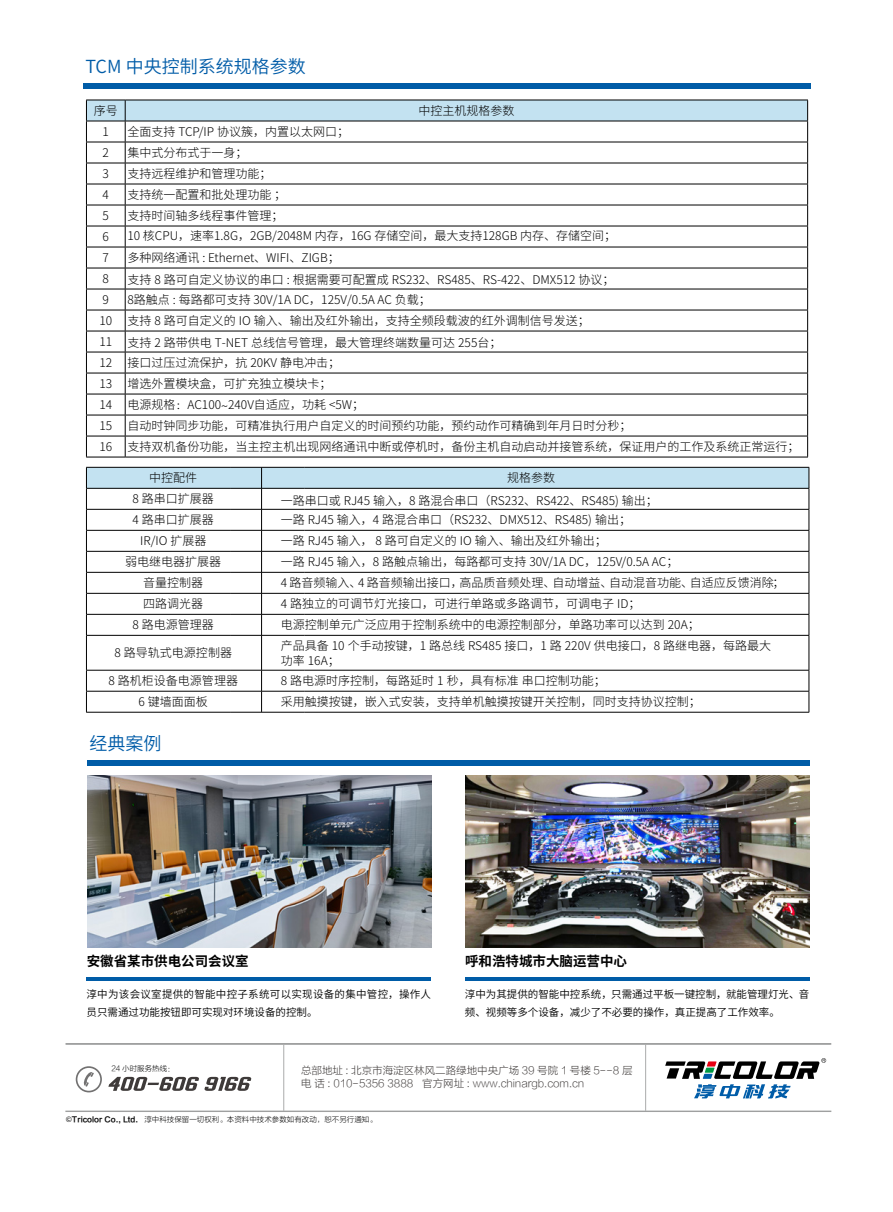
<style>
.page{position:relative;width:893px;height:1212px;background:#fff}
.page>*{position:absolute;margin:0;border:0;box-sizing:border-box;transform-origin:0 0}
.t1{font:18px "Source Han Sans CN";color:#005ca8}
.t2{font:700 13.5px "Source Han Sans CN";color:#000}
.t3{font:300 12px/14.4px "Source Han Sans CN";color:#000}
.t4{font:10.5px/13.5px "FZLTKHK GBK1 0";color:#3e3a39}
.t5{font:10.5px/18px "Source Han Sans CN";color:#000}
.t6{font:10.5px/18px "Source Han Sans CN";letter-spacing:.025em;color:#000}
.t7{font:7.5px "FZLTKHK GBK1 0";color:#000}
.s1{font-family:"Adobe Song Std"}
.s2{font-family:"Minion Pro";font-weight:400}
.s3{font-family:"Source Han Sans CN"}
.s4{font-family:"FZLTZCHK GBK1 0"}
</style>
<div class="page">
<div style="left:66px;top:1043px;width:765px;height:1px;border:1px solid #9fa0a0"></div>
<div style="left:66px;top:1111px;width:765px;height:1px;border:1px solid #9fa0a0"></div>
<svg style="left:665px;top:1058px;width:161px;height:40px"></svg>
<svg style="left:76px;top:1066px;width:176px;height:26px"></svg>
<hr style="left:283px;top:1044px;width:1px;height:67px;background:#aaabab">
<hr style="left:645px;top:1044px;width:1px;height:67px;background:#aaabab">
<div style="left:83px;top:83px;width:727px;height:5px;background:#005ca7"></div>
<svg style="left:86px;top:100px;width:722px;height:357px"></svg>
<hr style="left:86px;top:457px;width:39px;height:1px;background:#000">
<hr style="left:125px;top:457px;width:683px;height:1px;background:#000">
<svg style="left:86px;top:467px;width:724px;height:168px"></svg>
<hr style="left:86px;top:635px;width:144px;height:1px;background:#000">
<hr style="left:86px;top:636px;width:1px;height:34px;background:#000">
<hr style="left:230px;top:635px;width:74px;height:1px;background:#000">
<hr style="left:261px;top:636px;width:1px;height:34px;background:#000">
<hr style="left:304px;top:635px;width:505px;height:1px;background:#000">
<hr style="left:809px;top:636px;width:1px;height:34px;background:#000">
<hr style="left:86px;top:670px;width:144px;height:1px;background:#000">
<hr style="left:230px;top:670px;width:74px;height:1px;background:#000">
<hr style="left:304px;top:670px;width:505px;height:1px;background:#000">
<hr style="left:86px;top:691px;width:144px;height:1px;background:#000">
<svg style="left:86px;top:670px;width:1px;height:42px"></svg>
<hr style="left:230px;top:691px;width:74px;height:1px;background:#000">
<svg style="left:261px;top:670px;width:1px;height:42px"></svg>
<hr style="left:304px;top:691px;width:505px;height:1px;background:#000">
<svg style="left:809px;top:670px;width:1px;height:42px"></svg>
<hr style="left:86px;top:712px;width:144px;height:1px;background:#000">
<hr style="left:230px;top:712px;width:74px;height:1px;background:#000">
<hr style="left:304px;top:712px;width:505px;height:1px;background:#000">
<div style="left:87px;top:760px;width:723px;height:6px;background:#005ca7"></div>
<img style="left:88px;top:775px;width:343px;height:172px">
<img style="left:465px;top:775px;width:344px;height:172px">
<hr style="left:87px;top:977px;width:344px;height:3px;background:#005ca7">
<hr style="left:465px;top:977px;width:345px;height:3px;background:#005ca7">
<h1 class="t1" style="left:85px;top:57px;width:222px">TCM 中央控制系统规格参数</h1>
<p class="t3" style="left:94px;top:104px;width:25px">序号</p>
<p class="t3" style="left:418px;top:104px;width:97px">中控主机规格参数</p>
<p class="t3" style="left:103px;top:125px;width:8px">1</p>
<p class="t3" style="left:127px;top:125px;width:223px">全面支持 TCP/IP 协议簇，内置以太网口；</p>
<p class="t3" style="left:103px;top:146px;width:8px">2</p>
<p class="t3" style="left:127px;top:146px;width:121px">集中式分布式于一身；</p>
<p class="t3" style="left:103px;top:167px;width:8px">3</p>
<p class="t3" style="left:127px;top:167px;width:145px">支持远程维护和管理功能；</p>
<p class="t3" style="left:103px;top:188px;width:8px">4</p>
<p class="t3" style="left:127px;top:188px;width:160px">支持统一配置和批处理功能 ；</p>
<p class="t3" style="left:103px;top:209px;width:8px">5</p>
<p class="t3" style="left:127px;top:209px;width:157px">支持时间轴多线程事件管理；</p>
<p class="t3" style="left:103px;top:230px;width:8px">6</p>
<p class="t3" style="left:127px;top:229px;width:490px">10 核CPU，速率1.8G，2GB/2048M 内存，16G 存储空间，最大支持128GB 内存、存储空间；</p>
<p class="t3" style="left:103px;top:251px;width:8px">7</p>
<p class="t3" style="left:127px;top:251px;width:214px">多种网络通讯 : Ethernet、WIFI、ZIGB；</p>
<p class="t3" style="left:103px;top:272px;width:8px">8</p>
<p class="t3" style="left:127px;top:272px;width:489px">支持 8 路可自定义协议的串口 : 根据需要可配置成 RS232、RS485、RS-422、DMX512 协议；</p>
<p class="t3" style="left:103px;top:293px;width:8px">9</p>
<p class="t3" style="left:127px;top:293px;width:305px">8路触点 : 每路都可支持 30V/1A DC，125V/0.5A AC 负载；</p>
<p class="t3" style="left:99px;top:314px;width:14px">10</p>
<p class="t3" style="left:127px;top:314px;width:464px">支持 8 路可自定义的 IO 输入、输出及红外输出，支持全频段载波的红外调制信号发送；</p>
<p class="t3" style="left:99px;top:335px;width:14px">11</p>
<p class="t3" style="left:127px;top:335px;width:376px">支持 2 路带供电 T-NET 总线信号管理，最大管理终端数量可达 255台；</p>
<p class="t3" style="left:99px;top:356px;width:14px">12</p>
<p class="t3" style="left:127px;top:356px;width:214px">接口过压过流保护，抗 20KV 静电冲击；</p>
<p class="t3" style="left:99px;top:377px;width:14px">13</p>
<p class="t3" style="left:127px;top:377px;width:205px">增选外置模块盒，可扩充独立模块卡；</p>
<p class="t3" style="left:99px;top:398px;width:14px">14</p>
<p class="t3" style="left:127px;top:397px;width:238px">电源规格<span class="s1">：</span>AC100<span class="s2">~</span>240V自适应，功耗 &lt;5W；</p>
<p class="t3" style="left:99px;top:419px;width:14px">15</p>
<p class="t3" style="left:127px;top:419px;width:505px">自动时钟同步功能，可精准执行用户自定义的时间预约功能，预约动作可精确到年月日时分秒；</p>
<p class="t3" style="left:99px;top:440px;width:14px">16</p>
<p class="t3" style="left:127px;top:440px;width:673px">支持双机备份功能，当主控主机出现网络通讯中断或停机时，备份主机自动启动并接管系统，保证用户的工作及系统正常运行；</p>
<p class="t3" style="left:149px;top:471px;width:49px">中控配件</p>
<p class="t3" style="left:507px;top:471px;width:49px">规格参数</p>
<p class="t3" style="left:133px;top:492px;width:83px">8 路串口扩展器</p>
<p class="t3" style="left:281px;top:494px;width:379px">一路串口或 RJ45 输入，8 路混合串口（RS232、RS422、RS485) 输出；</p>
<p class="t3" style="left:133px;top:513px;width:83px">4 路串口扩展器</p>
<p class="t3" style="left:281px;top:513px;width:352px">一路 RJ45 输入，4 路混合串口（RS232、DMX512、RS485) 输出；</p>
<p class="t3" style="left:140px;top:534px;width:68px">IR/IO 扩展器</p>
<p class="t3" style="left:281px;top:534px;width:328px">一路 RJ45 输入， 8 路可自定义的 IO 输入、输出及红外输出；</p>
<p class="t3" style="left:125px;top:555px;width:97px">弱电继电器扩展器</p>
<p class="t3" style="left:281px;top:555px;width:399px">一路 RJ45 输入，8 路触点输出，每路都可支持 30V/1A DC，125V/0.5A AC；</p>
<p class="t3" style="left:143px;top:576px;width:61px">音量控制器</p>
<p class="t3" style="left:281px;top:576px;width:505px">4 路音频输入、4 路音频输出接口，高品质音频处理、自动增益、自动混音功能、自适应反馈消除；</p>
<p class="t3" style="left:143px;top:597px;width:61px">四路调光器</p>
<p class="t3" style="left:281px;top:597px;width:361px">4 路独立的可调节灯光接口，可进行单路或多路调节，可调电子 ID；</p>
<p class="t3" style="left:133px;top:618px;width:83px">8 路电源管理器</p>
<p class="t3" style="left:281px;top:618px;width:420px">电源控制单元广泛应用于控制系统中的电源控制部分，单路功率可以达到 20A；</p>
<p class="t3" style="left:115px;top:646px;width:119px">8 路导轨式电源控制器</p>
<p class="t3" style="left:281px;top:639px;width:492px">产品具备 10 个手动按键，1 路总线 RS485 接口，1 路 220V 供电接口，8 路继电器，每路最大功率 16A；</p>
<p class="t3" style="left:109px;top:674px;width:131px">8 路机柜设备电源管理器</p>
<p class="t3" style="left:281px;top:674px;width:326px">8 路电源时序控制，每路延时 1 秒，具有标准 串口控制功能；</p>
<p class="t3" style="left:139px;top:695px;width:71px">6 键墙面面板</p>
<p class="t3" style="left:281px;top:695px;width:421px">采用触摸按键，嵌入式安装，支持单机触摸按键开关控制，同时支持协议控制；</p>
<h1 class="t1" style="left:89px;top:733px;width:74px">经典案例</h1>
<p class="t2" style="left:87px;top:953px;width:164px">安徽省某市供电公司会议室</p>
<p class="t2" style="left:465px;top:953px;width:163px">呼和浩特城市大脑运营中心</p>
<p class="t6" style="left:87px;top:985px;width:346px">淳中为该会议室提供的智能中控子系统可以实现设备的集中管控，操作人员只需通过功能按钮即可实现对环境设备的控制。</p>
<p class="t5" style="left:465px;top:985px;width:346px">淳中为其提供的智能中控系统，只需通过平板一键控制，就能管理灯光、音频、视频等多个设备，减少了不必要的操作，真正提高了工作效率。</p>
<p class="t7" style="left:111px;top:1064px;width:65px">24 小时服务热线：</p>
<p class="t4" style="left:301px;top:1063px;width:333px">总部地址 : 北京市海淀区林风二路绿地中央广场 39 号院 1 号楼 5--8 层电 话 : 010-5356 3888 官方网址 : www.chinargb.com.cn</p>
<p class="t7" style="left:66px;top:1115px;width:313px"><span class="s3">©</span><span class="s4">Tricolor Co., Ltd.</span> 淳中科技保留一切权利。本资料中技术参数如有改动，恕不另行通知。</p>
</div>
